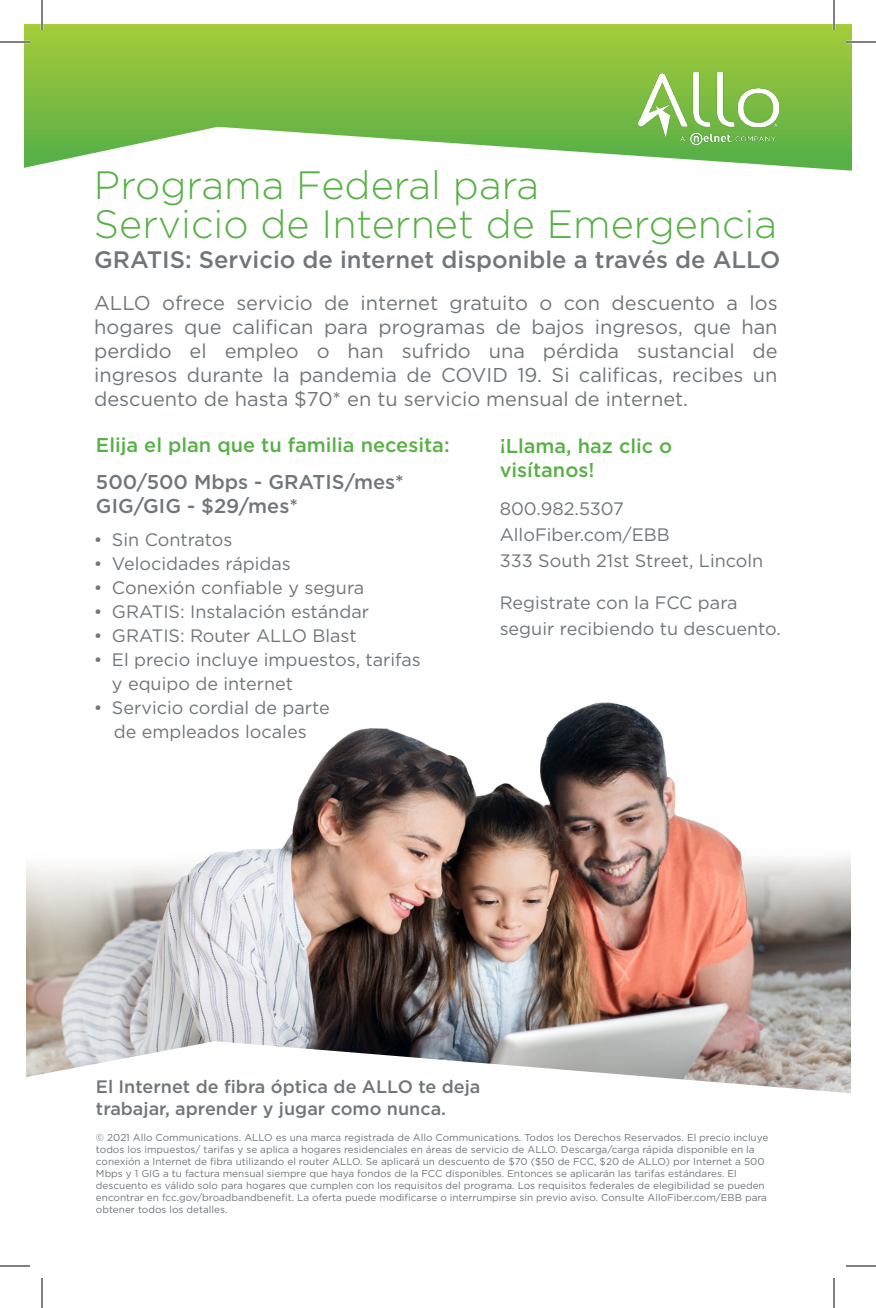
<style>
.page{position:relative;width:876px;height:1308px;background:#fff}
.page>*{position:absolute;margin:0;border:0;box-sizing:border-box;transform-origin:0 0}
.t1{font:300 39.6px/39.6px "Gotham";color:#58b146}
.t2{font:500 23.8px "Gotham";color:#70767a}
.t3{font:20px/24px "Gotham";color:#70767a;text-align:justify}
.t4{font:500 20px/24px "Gotham";color:#58b146}
.t5{font:500 20px "Gotham";color:#70767a}
.t6{font:18px/24px "Gotham";color:#70767a}
.t7{font:500 18px/22px "Gotham";color:#70767a}
.t8{font:10px/12px "Gotham";color:#70767a}
</style>
<div class="page">
<img style="left:26px;top:702px;width:825px;height:339px">
<svg style="left:24px;top:24px;width:828px;height:147px"></svg>
<img style="left:639px;top:73px;width:140px;height:72px">
<svg style="left:26px;top:1041px;width:825px;height:52px"></svg>
<hr style="left:0;top:41px;width:30px;height:2px;background:#fff">
<hr style="left:846px;top:41px;width:30px;height:2px;background:#fff">
<hr style="left:41px;top:0;width:2px;height:30px;background:#fff">
<hr style="left:833px;top:0;width:2px;height:30px;background:#fff">
<hr style="left:0;top:42px;width:30px;height:1px;background:#000">
<hr style="left:846px;top:42px;width:30px;height:1px;background:#000">
<hr style="left:0;top:1266px;width:30px;height:1px;background:#000">
<hr style="left:846px;top:1266px;width:30px;height:1px;background:#000">
<hr style="left:42px;top:0;width:1px;height:30px;background:#000">
<hr style="left:42px;top:1278px;width:1px;height:30px;background:#000">
<hr style="left:834px;top:0;width:1px;height:30px;background:#000">
<hr style="left:834px;top:1278px;width:1px;height:30px;background:#000">
<p class="t1" style="left:94px;top:164px;width:685px">Programa Federal para<br>Servicio de Internet de Emergencia</p>
<p class="t2" style="left:94px;top:246px;width:688px">GRATIS: Servicio de internet disponible a través de ALLO</p>
<p class="t3" style="left:94px;top:291px;width:685px">ALLO ofrece servicio de internet gratuito o con descuento a los hogares que califican para programas de bajos ingresos, que han perdido el empleo o han sufrido una pérdida sustancial de ingresos durante la pandemia de COVID 19. Si calificas, recibes un</p>
<h3 class="t3" style="left:94px;top:387px;width:595px">descuento de hasta $70* en tu servicio mensual de internet.</h3>
<p class="t4" style="left:96px;top:433px;width:355px">Elija el plan que tu familia necesita:</p>
<p class="t5" style="left:96px;top:470px;width:309px">500/500 Mbps - GRATIS/mes*</p>
<p class="t5" style="left:96px;top:494px;width:203px">GIG/GIG - $29/mes*</p>
<p class="t6" style="left:94px;top:527px;width:140px">• Sin Contratos</p>
<p class="t6" style="left:94px;top:551px;width:198px">• Velocidades rápidas</p>
<p class="t6" style="left:94px;top:575px;width:272px">• Conexión confiable y segura</p>
<p class="t6" style="left:94px;top:599px;width:277px">• GRATIS: Instalación estándar</p>
<p class="t6" style="left:94px;top:623px;width:264px">• GRATIS: Router ALLO Blast</p>
<p class="t6" style="left:112px;top:647px;width:310px;text-indent:-18px">• El precio incluye impuestos, tarifas y equipo de internet</p>
<p class="t6" style="left:94px;top:695px;width:237px;text-align:center">• Servicio cordial de parte de empleados locales</p>
<p class="t4" style="left:500px;top:433px;width:174px">¡Llama, haz clic o visítanos!</p>
<p class="t6" style="left:500px;top:497px;width:126px">800.982.5307</p>
<p class="t6" style="left:500px;top:523px;width:172px">AlloFiber.com/EBB</p>
<p class="t6" style="left:500px;top:549px;width:265px">333 South 21st Street, Lincoln</p>
<p class="t6" style="left:500px;top:589px;width:283px;line-height:26px">Registrate con la FCC para seguir recibiendo tu descuento.</p>
<p class="t7" style="left:96px;top:1076px;width:386px">El Internet de fibra óptica de ALLO te deja trabajar, aprender y jugar como nunca.</p>
<p class="t8" style="left:96px;top:1131px;width:674px">© 2021 Allo Communications. ALLO es una marca registrada de Allo Communications. Todos los Derechos Reservados. El precio incluye todos los impuestos/ tarifas y se aplica a hogares residenciales en áreas de servicio de ALLO. Descarga/carga rápida disponible en la conexión a Internet de fibra utilizando el router ALLO. Se aplicará un descuento de $70 ($50 de FCC, $20 de ALLO) por Internet a 500<br>Mbps y 1 GIG a tu factura mensual siempre que haya fondos de la FCC disponibles. Entonces se aplicarán las tarifas estándares. El descuento es válido solo para hogares que cumplen con los requisitos del programa. Los requisitos federales de elegibilidad se pueden encontrar en fcc.gov/broadbandbenefit. La oferta puede modificarse o interrumpirse sin previo aviso. Consulte AlloFiber.com/EBB para obtener todos los detalles.</p>
</div>
